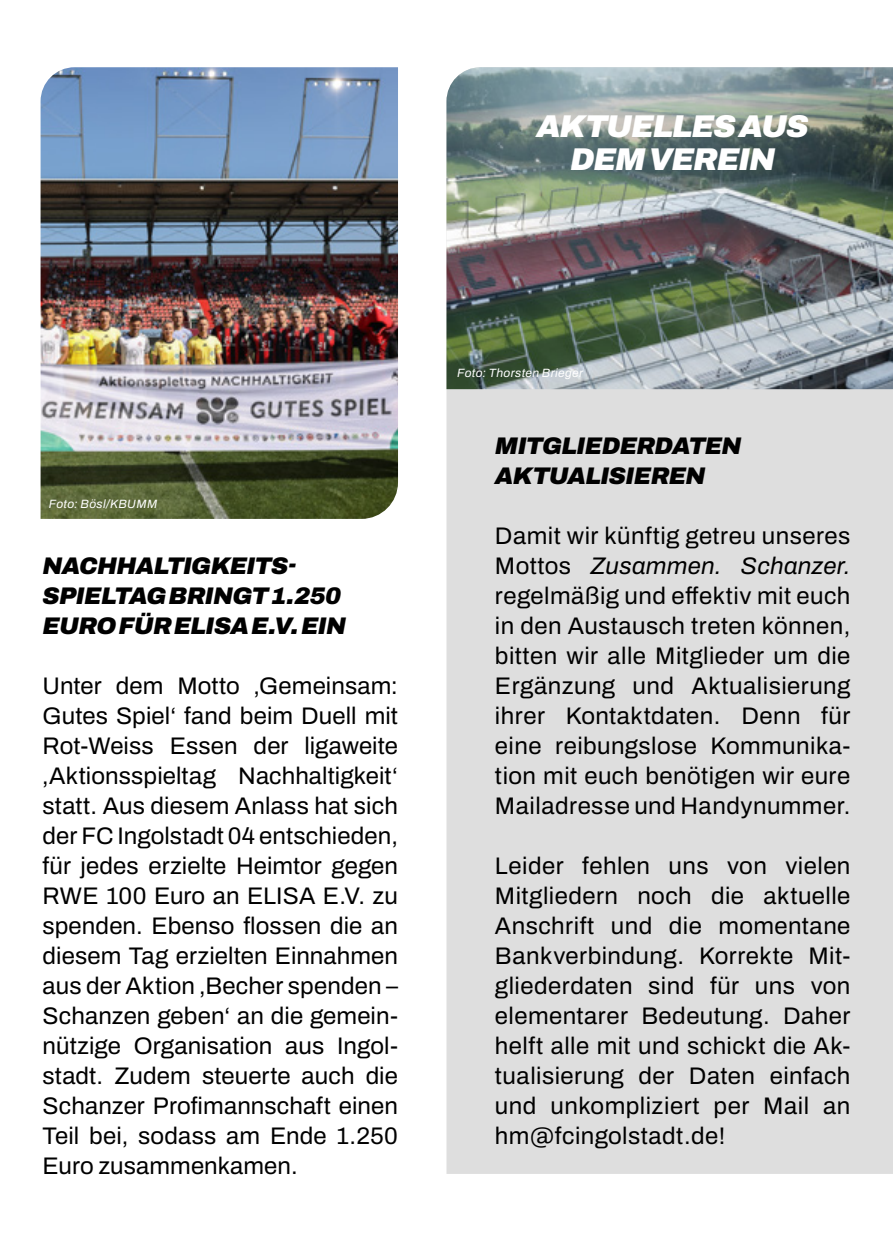
<style>
.page{position:relative;width:893px;height:1259px;background:#fff}
.page>*{position:absolute;margin:0;border:0;box-sizing:border-box;transform-origin:0 0}
.t1{font:italic 600 31.5px/33px "Archivo";letter-spacing:-.035em;color:#fff;text-align:center}
.t2{font:600 24px/30px "Archivo";letter-spacing:.02em;color:#000;text-align:justify}
.t3{font:italic 600 24px/30px "Archivo";letter-spacing:-.03em;color:#000}
.t4{font:italic 600 12px "Archivo";letter-spacing:.03em;color:#fff}
.s1{font-style:italic}
</style>
<div class="page">
<img style="left:41px;top:67px;width:357px;height:452px">
<div style="left:446px;top:389px;width:447px;height:785px;background:#dedede"></div>
<img style="left:446px;top:67px;width:447px;height:322px">
<h1 class="t1" style="left:536px;top:110px;width:274px">AKTUELLES AUS<br>DEM VEREIN</h1>
<p class="t4" style="left:49px;top:495px;width:110px">Foto: Bösl/KBUMM</p>
<p class="t3" style="left:43px;top:550px;width:305px">NACHHALTIGKEITS-<br>SPIELTAG BRINGT 1.250<br>EURO FÜR ELISA E.V. EIN</p>
<p class="t2" style="left:43px;top:670px;width:357px">Unter dem Motto ‚Gemeinsam:<br>Gutes Spiel‘ fand beim Duell mit Rot-Weiss Essen der ligaweite ‚Aktionsspieltag Nachhaltigkeit‘ statt. Aus diesem Anlass hat sich der FC Ingolstadt 04 entschieden, für jedes erzielte Heimtor gegen RWE 100 Euro an ELISA E.V. zu spenden. Ebenso flossen die an diesem Tag erzielten Einnahmen aus der Aktion ‚Becher spenden – Schanzen geben‘ an die gemein&shy;nützige Organisation aus Ingol&shy;stadt. Zudem steuerte auch die Schanzer Profimannschaft einen Teil bei, sodass am Ende 1.250<br>Euro zusammenkamen.</p>
<p class="t4" style="left:457px;top:364px;width:128px">Foto: Thorsten Brieger</p>
<p class="t3" style="left:495px;top:430px;width:248px">MITGLIEDERDATEN<br>AKTUALISIEREN</p>
<p class="t2" style="left:495px;top:520px;width:357px">Damit wir künftig getreu unseres Mottos <span class="s1">Zusammen. Schanzer. </span>regelmäßig und effektiv mit euch in den Austausch treten können, bitten wir alle Mitglieder um die Ergänzung und Aktualisierung ihrer Kontaktdaten. Denn für eine reibungslose Kommunika&shy;tion mit euch benötigen wir eure Mailadresse und Handynummer.</p>
<p class="t2" style="left:495px;top:850px;width:357px">Leider fehlen uns von vielen Mitgliedern noch die aktuelle Anschrift und die momentane Bankverbindung. Korrekte Mit&shy;gliederdaten sind für uns von elementarer Bedeutung. Daher helft alle mit und schickt die Ak&shy;tualisierung der Daten einfach und unkompliziert per Mail an hm@fcingolstadt.de!</p>
</div>
